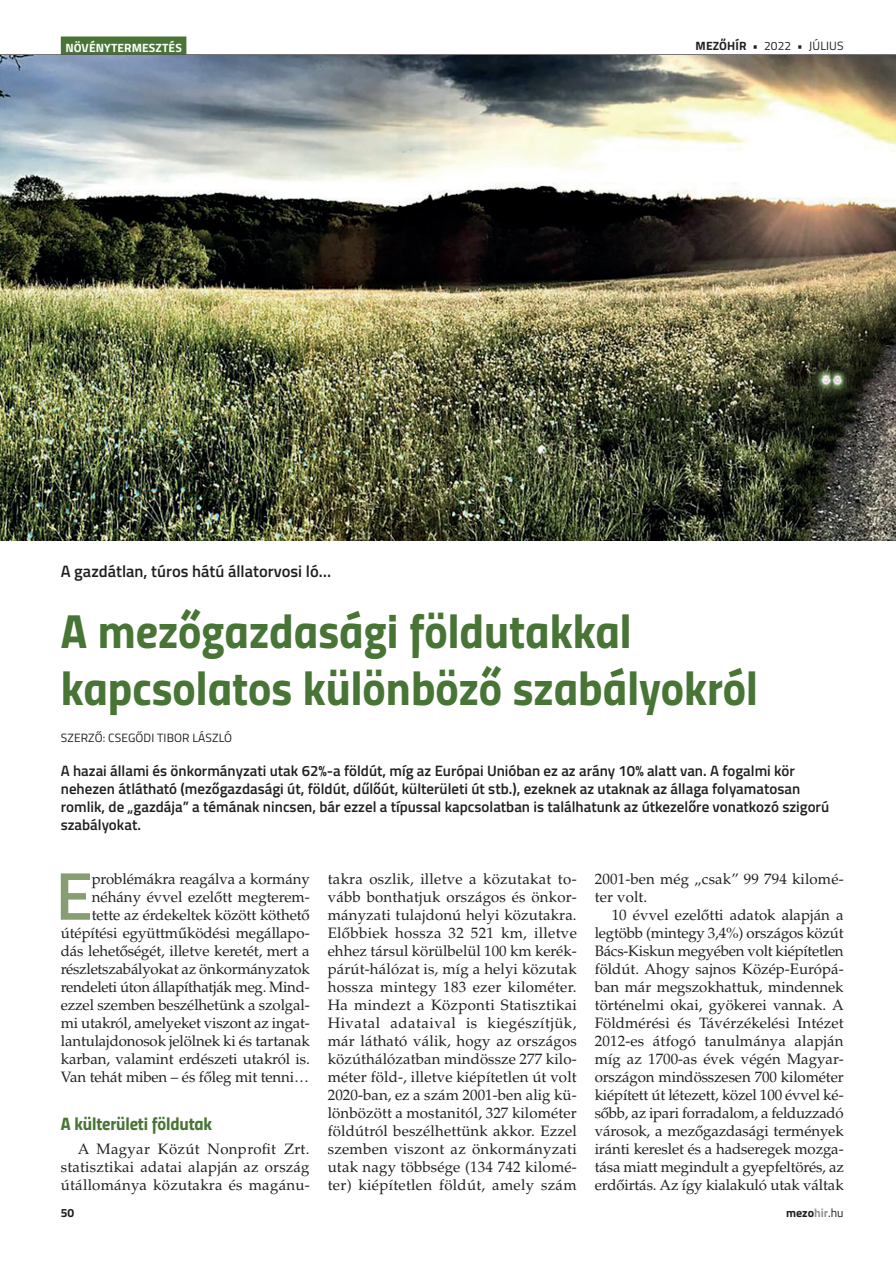
<style>
.page{position:relative;width:896px;height:1266px;background:#fff}
.page>*{position:absolute;margin:0;border:0;box-sizing:border-box;transform-origin:0 0}
.ELSŐ_BEKEZDÉS{font:600 67.5px "Titillium";color:#879d72}
.NÖVTERM_főcím{font:48px/57.6px "Titillium Bold Upright";color:#487536}
.NÖVTERM-alcím{font:18px "Titillium Bold Upright";letter-spacing:-.01em;color:#487536}
.FŐ-ALCÍM{font:600 16.5px "Titillium";color:#231f20}
.NORMAL-3_HASAB{font:15px/18px "Palatino LT Std";letter-spacing:.01em;color:#231f20;text-align:justify}
.ELSŐ_BEKEZDÉS-2{font:15px/18px "Palatino LT Std";letter-spacing:-.01em;color:#231f20;text-align:right}
.Lead_01_FLEKK{font:600 15px/18px "Titillium";color:#231f20}
.SZERZŐ{font:12px "Titillium";letter-spacing:.01em;color:#231f20}
.t1{font:700 12px "Titillium";letter-spacing:.01em;color:#fff}
.t2{font:700 12px "Titillium";color:#231f20}
.s1{font-weight:700}
.s2{color:#939598}
.s3{font-weight:400}
</style>
<div class="page">
<div style="left:61px;top:36px;width:125px;height:18px;background:#487536"></div>
<hr style="left:0;top:54px;width:894px;height:1px;background:#231f20">
<img style="left:0;top:55px;width:895px;height:485px">
<p class="t1" style="left:65px;top:38px;width:118px">NÖVÉNYTERMESZTÉS</p>
<p class="SZERZŐ" style="left:695px;top:37px;width:149px"><span class="s1">MEZŐHÍR</span> • 2022 • JÚLIUS</p>
<p class="FŐ-ALCÍM" style="left:61px;top:558px;width:272px">A gazdátlan, túros hátú állatorvosi ló…</p>
<p class="NÖVTERM_főcím" style="left:61px;top:599px;width:698px">A mezőgazdasági földutakkal kapcsolatos különböző szabályokról</p>
<p class="SZERZŐ" style="left:61px;top:729px;width:173px">SZERZŐ: CSEGŐDI TIBOR LÁSZLÓ</p>
<p class="Lead_01_FLEKK" style="left:61px;top:760px;width:769px">A hazai állami és önkormányzati utak 62%-a földút, míg az Európai Unióban ez az arány 10% alatt van. A fogalmi kör nehezen átlátható (mezőgazdasági út, földút, dűlőút, külterületi út stb.), ezeknek az utaknak az állaga folyamatosan romlik, de „gazdája” a témának nincsen, bár ezzel a típussal kapcsolatban is találhatunk az útkezelőre vonatkozó szigorú szabályokat.</p>
<p class="ELSŐ_BEKEZDÉS-2" style="left:61px;top:869px;width:250px">problémákra reagálva a kormány néhány évvel ezelőtt megterem&shy;tette az érdekeltek között köthető útépítési együttműködési megállapo&shy;dás lehetőségét, illetve keretét, mert a részletszabályokat az önkormányzatok rendeleti úton állapíthatják meg. Mind&shy;ezzel szemben beszélhetünk a szolgal&shy;mi utakról, amelyeket viszont az ingat&shy;lantulajdonosok jelölnek ki és tartanak karban, valamint erdészeti utakról is.<br>Van tehát miben – és főleg mit tenni…</p>
<p class="NÖVTERM-alcím" style="left:61px;top:1109px;width:153px">A külterületi földutak</p>
<p class="NORMAL-3_HASAB" style="left:61px;top:1139px;width:250px;text-indent:17px">A Magyar Közút Nonprofit Zrt. statisztikai adatai alapján az ország útállománya közutakra és magánu-</p>
<p class="ELSŐ_BEKEZDÉS" style="left:55px;top:845px;width:39px">E</p>
<p class="NORMAL-3_HASAB" style="left:328px;top:869px;width:250px">takra oszlik, illetve a közutakat to&shy;vább bonthatjuk országos és önkor&shy;mányzati tulajdonú helyi közutakra.<br>Előbbiek hossza 32 521 km, illetve ehhez társul körülbelül 100 km kerék&shy;párút-hálózat is, míg a helyi közutak hossza mintegy 183 ezer kilométer.<br>Ha mindezt a Központi Statisztikai Hivatal adataival is kiegészítjük, már látható válik, hogy az országos közúthálózatban mindössze 277 kilo&shy;méter föld-, illetve kiépítetlen út volt 2020-ban, ez a szám 2001-ben alig kü&shy;lönbözött a mostanitól, 327 kilométer földútról beszélhettünk akkor. Ezzel szemben viszont az önkormányzati utak nagy többsége (134 742 kilomé&shy;ter) kiépítetlen földút, amely szám</p>
<p class="NORMAL-3_HASAB" style="left:594px;top:869px;width:250px">2001-ben még „csak” 99 794 kilomé&shy;ter volt.</p>
<p class="NORMAL-3_HASAB" style="left:594px;top:905px;width:250px;text-indent:17px">10 évvel ezelőtti adatok alapján a legtöbb (mintegy 3,4%) országos közút Bács-Kiskun megyében volt kiépítetlen földút. Ahogy sajnos Közép-Európá&shy;ban már megszokhattuk, mindennek történelmi okai, gyökerei vannak. A Földmérési és Távérzékelési Intézet 2012-es átfogó tanulmánya alapján míg az 1700-as évek végén Magyar&shy;országon mindösszesen 700 kilométer kiépített út létezett, közel 100 évvel ké&shy;sőbb, az ipari forradalom, a felduzzadó városok, a mezőgazdasági termények iránti kereslet és a hadseregek mozga&shy;tása miatt megindult a gyepfeltörés, az erdőirtás. Az így kialakuló utak váltak</p>
<p class="t2" style="left:61px;top:1203px;width:15px">50</p>
<p class="t2" style="left:786px;top:1203px;width:59px">mezo<span class="s2">hir</span><span class="s3">.hu</span></p>
</div>
